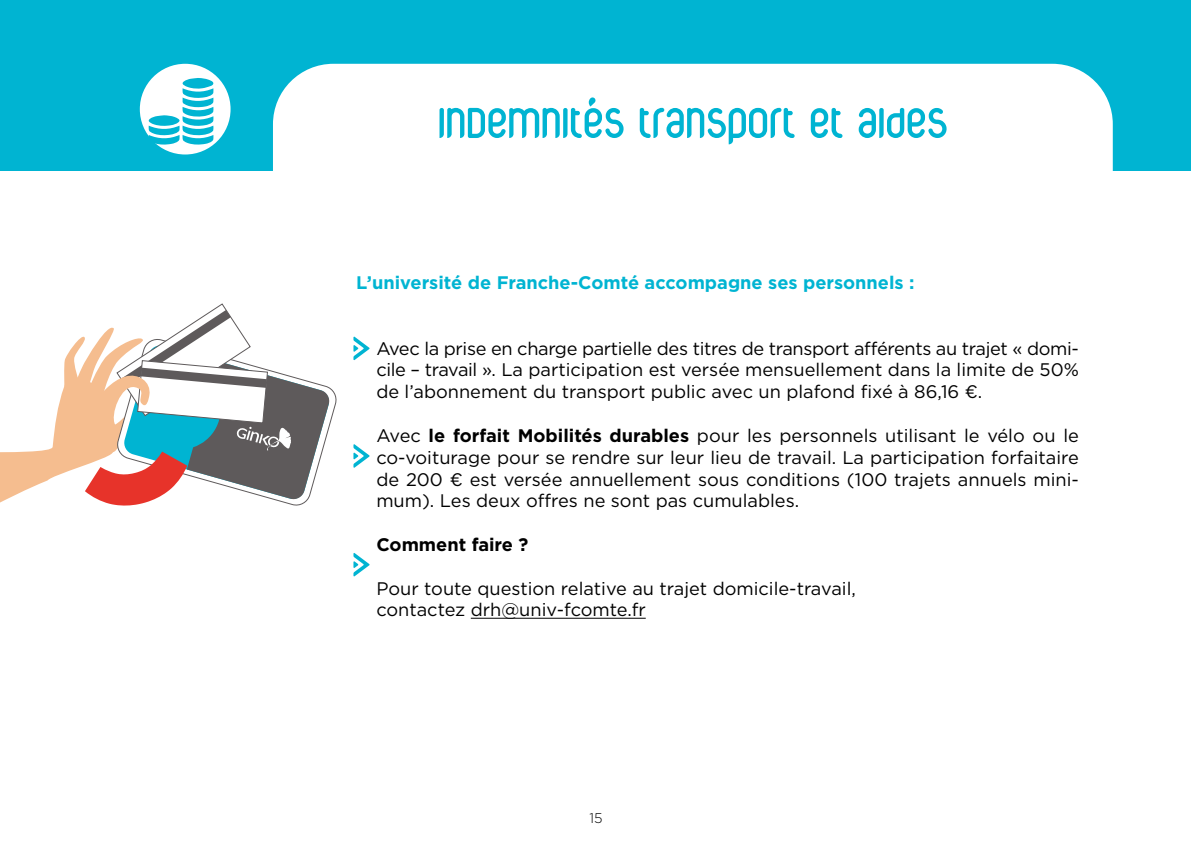
<style>
.page{position:relative;width:1191px;height:842px;background:#fff}
.page>*{position:absolute;margin:0;border:0;box-sizing:border-box;transform-origin:0 0}
.t1{font:55.7px "Corpus Care";color:#00b4d2}
.t2{font:18.2px/21.8px "Gotham";color:#000;text-align:justify}
.t3{font:700 18.2px "Gotham";color:#00b4d2}
.t4{font:700 18.2px "Gotham";color:#000}
.t5{font:300 14px "Gotham";color:#000}
.s1{font-weight:700}
</style>
<div class="page">
<div style="left:0;top:0;width:1191px;height:170px;background:#00b4d2"></div>
<div style="left:140px;top:64px;width:90px;height:90px;background:#fff;border-radius:50%"></div>
<div style="left:273px;top:64px;width:839px;height:106px;background:#fff"></div>
<svg style="left:589px;top:97px;width:6px;height:10px"></svg>
<hr style="left:471px;top:618px;width:175px;height:1px;background:#000">
<svg style="left:353px;top:336px;width:17px;height:24px"></svg>
<svg style="left:353px;top:444px;width:17px;height:24px"></svg>
<svg style="left:353px;top:553px;width:17px;height:24px"></svg>
<svg style="left:148px;top:78px;width:66px;height:67px"></svg>
<svg style="left:0;top:303px;width:337px;height:203px"></svg>
<h1 class="t1" style="left:439px;top:102px;width:511px">INDEMNITeS TRANSPORT et aides</h1>
<p class="t3" style="left:356px;top:271px;width:560px">L’université de Franche-Comté accompagne ses personnels :</p>
<p class="t2" style="left:376px;top:337px;width:704px">Avec la prise en charge partielle des titres de transport afférents au trajet « domi&shy;cile – travail ». La participation est versée mensuellement dans la limite de 50% de l’abonnement du transport public avec un plafond fixé à 86,16 €.</p>
<p class="t2" style="left:376px;top:424px;width:704px">Avec <span class="s1">le forfait Mobilités durables</span> pour les personnels utilisant le vélo ou le co-voiturage pour se rendre sur leur lieu de travail. La participation forfaitaire de 200 € est versée annuellement sous conditions (100 trajets annuels mini&shy;mum). Les deux offres ne sont pas cumulables.</p>
<p class="t4" style="left:376px;top:532px;width:154px">Comment faire ?</p>
<p class="t2" style="left:376px;top:577px;width:481px">Pour toute question relative au trajet domicile-travail, contactez drh@univ-fcomte.fr</p>
<p class="t5" style="left:589px;top:809px;width:15px">15</p>
</div>
